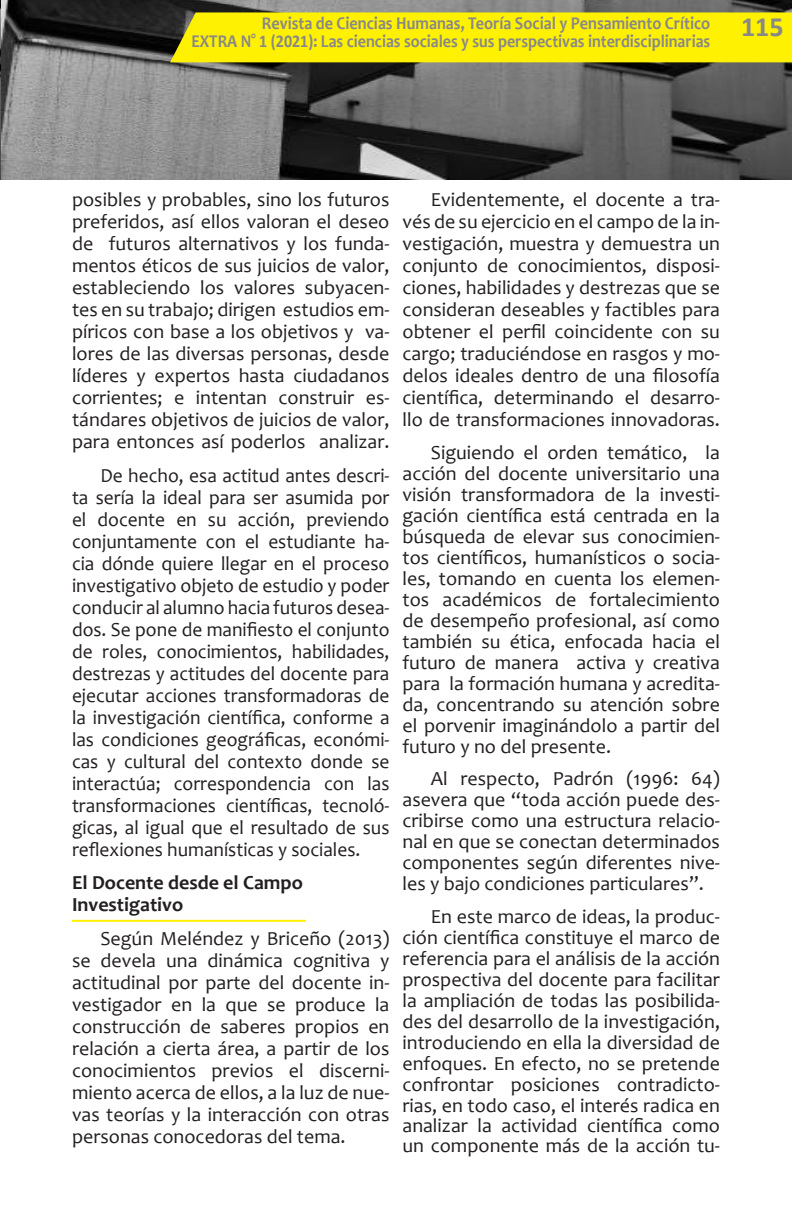
<style>
.page{position:relative;width:792px;height:1224px;background:#fff}
.page>*{position:absolute;margin:0;border:0;box-sizing:border-box;transform-origin:0 0}
.PARRAFOOO{font:20px/22px "Candara";color:#231f20;text-align:justify}
.suptitulo{font:700 20px/22px "Candara";color:#231f20}
.t1{font:700 18px/18px "Candara";color:#888;text-align:center;scale:.9 1}
.s1{font-family:"Calibri"}
</style>
<div class="page">
<img style="left:0;top:0;width:792px;height:180px">
<svg style="left:169px;top:11px;width:623px;height:53px;background:#f0e407"></svg>
<hr style="left:72px;top:920px;width:234px;height:2px;background:#fff101">
<p class="t1" style="left:191px;top:14px;width:659px">Revista de Ciencias Humanas, Teoría Social y Pensamiento Crítico<br>EXTRA N° <span class="s1">1 (2021)</span>: Las ciencias sociales y sus perspectivas interdisciplinarias <sup>115</sup></p>
<p class="PARRAFOOO" style="left:72px;top:189px;width:319px">posibles y probables, sino los futuros preferidos, así ellos valoran el deseo de futuros alternativos y los funda&shy;mentos éticos de sus juicios de valor, estableciendo los valores subyacen&shy;tes en su trabajo; dirigen estudios em&shy;píricos con base a los objetivos y va&shy;lores de las diversas personas, desde líderes y expertos hasta ciudadanos corrientes; e intentan construir es&shy;tándares objetivos de juicios de valor, para entonces así poderlos analizar.</p>
<p class="PARRAFOOO" style="left:72px;top:464px;width:319px;text-indent:28px">De hecho, esa actitud antes descri&shy;ta sería la ideal para ser asumida por el docente en su acción, previendo conjuntamente con el estudiante ha&shy;cia dónde quiere llegar en el proceso investigativo objeto de estudio y poder conducir al alumno hacia futuros desea&shy;dos. Se pone de manifiesto el conjunto de roles, conocimientos, habilidades, destrezas y actitudes del docente para ejecutar acciones transformadoras de la investigación científica, conforme a las condiciones geográficas, económi&shy;cas y cultural del contexto donde se interactúa; correspondencia con las transformaciones científicas, tecnoló&shy;gicas, al igual que el resultado de sus reflexiones humanísticas y sociales.</p>
<p class="suptitulo" style="left:72px;top:871px;width:232px">El Docente desde el Campo<br>Investigativo</p>
<p class="PARRAFOOO" style="left:72px;top:927px;width:319px;text-indent:28px">Según Meléndez y Briceño (2013) se devela una dinámica cognitiva y actitudinal por parte del docente in&shy;vestigador en la que se produce la construcción de saberes propios en relación a cierta área, a partir de los conocimientos previos el discerni&shy;miento acerca de ellos, a la luz de nue&shy;vas teorías y la interacción con otras personas conocedoras del tema.</p>
<p class="PARRAFOOO" style="left:403px;top:189px;width:319px;text-indent:28px">Evidentemente, el docente a tra&shy;vés de su ejercicio en el campo de la in&shy;vestigación, muestra y demuestra un conjunto de conocimientos, disposi&shy;ciones, habilidades y destrezas que se consideran deseables y factibles para obtener el perfil coincidente con su cargo; traduciéndose en rasgos y mo&shy;delos ideales dentro de una filosofía científica, determinando el desarro&shy;llo de transformaciones innovadoras.</p>
<p class="PARRAFOOO" style="left:403px;top:442px;width:319px;line-height:21px;text-indent:28px">Siguiendo el orden temático, la acción del docente universitario una visión transformadora de la investi&shy;gación científica está centrada en la búsqueda de elevar sus conocimien&shy;tos científicos, humanísticos o socia&shy;les, tomando en cuenta los elemen&shy;tos académicos de fortalecimiento de desempeño profesional, así como también su ética, enfocada hacia el futuro de manera activa y creativa para la formación humana y acredita&shy;da, concentrando su atención sobre el porvenir imaginándolo a partir del futuro y no del presente.</p>
<p class="PARRAFOOO" style="left:403px;top:768px;width:319px;line-height:21px;text-indent:28px">Al respecto, Padrón (1996: 64) asevera que “toda acción puede des&shy;cribirse como una estructura relacio&shy;nal en que se conectan determinados componentes según diferentes nive&shy;les y bajo condiciones particulares”.</p>
<p class="PARRAFOOO" style="left:403px;top:905px;width:319px;line-height:20.8px;text-indent:28px">En este marco de ideas, la produc&shy;ción científica constituye el marco de referencia para el análisis de la acción prospectiva del docente para facilitar la ampliación de todas las posibilida&shy;des del desarrollo de la investigación, introduciendo en ella la diversidad de enfoques. En efecto, no se pretende confrontar posiciones contradicto&shy;rias, en todo caso, el interés radica en analizar la actividad científica como un componente más de la acción tu-</p>
</div>
